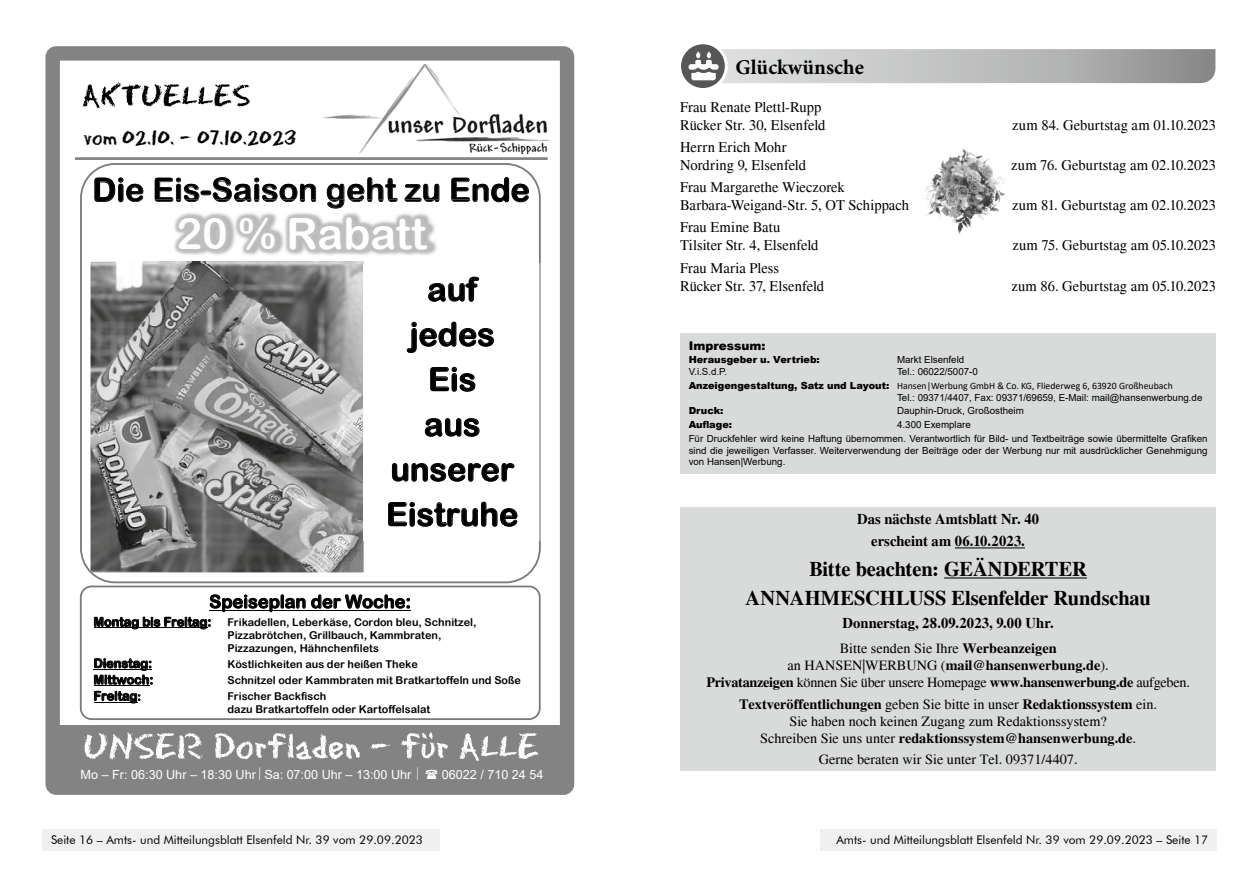
<style>
.page{position:relative;width:1259px;height:893px;background:#fff}
.page>*{position:absolute;margin:0;border:0;box-sizing:border-box;transform-origin:0 0}
.t1{font:43.2px "Arial Rounded MT Bold";color:#fff}
.t2{font:32.4px/45px "Arial Rounded MT Bold";color:#000;text-align:center}
.t3{font:21.6px "Eraser Dust";color:#000}
.t4{font:700 21px/29.4px "Times";letter-spacing:-.005em;color:#000;text-align:center}
.t5{font:700 21px "Minion Pro";color:#000}
.t6{font:18px "Arial Rounded MT Bold";color:#000}
.t7{font:15px/18px "Times";color:#000}
.t8{font:700 15px/22.2px "Times";letter-spacing:.005em;color:#000;text-align:center}
.t9{font:14.25px/17.1px "Times";color:#000;text-align:center}
.t10{font:14.25px/17.1px "Times";letter-spacing:-.02em;color:#000;text-align:center}
.t11{font:12.6px "Arial";color:#fff}
.t12{font:12.6px "Arial Rounded MT Bold";color:#000}
.t13{font:12px "Futura BT";color:#000}
.t14{font:900 12px "Arial";color:#000}
.t15{font:10.8px/12.8px "Arial Rounded MT Bold";color:#000}
.t16{font:9.75px/13.8px "Arial";color:#000}
.t17{font:9.75px "Calibri";color:#000}
.t18{font:900 9.75px "Arial";color:#000}
.s1{font-size:10.8px}
.s2{font-family:"Arial";font-weight:900}
.s3{font-weight:700}
</style>
<div class="page">
<div style="left:819px;top:829px;width:397px;height:21px;background:#f0f0f0"></div>
<div style="left:43px;top:829px;width:397px;height:21px;background:#f0f0f0"></div>
<div style="left:45px;top:46px;width:529px;height:749px;border:14px solid #838383;border-radius:4px"></div>
<img style="left:323px;top:64px;width:226px;height:90px">
<hr style="left:75px;top:157px;width:473px;height:3px;background:#838383">
<svg style="left:82px;top:82px;width:168px;height:26px"></svg>
<div style="left:56px;top:725px;width:511px;height:58px;background:#838383"></div>
<svg style="left:84px;top:732px;width:276px;height:28px"></svg>
<svg style="left:371px;top:743px;width:19px;height:6px"></svg>
<svg style="left:401px;top:732px;width:137px;height:29px"></svg>
<svg style="left:80px;top:163px;width:461px;height:420px"></svg>
<div style="left:80px;top:586px;width:460px;height:134px;border:2px solid #7b7b7a;border-radius:11px"></div>
<svg style="left:311px;top:594px;width:99px;height:15px"></svg>
<hr style="left:209px;top:610px;width:202px;height:1px;background:#000">
<svg style="left:94px;top:594px;width:211px;height:34px"></svg>
<hr style="left:94px;top:628px;width:113px;height:1px;background:#000">
<svg style="left:94px;top:658px;width:59px;height:27px"></svg>
<hr style="left:94px;top:685px;width:55px;height:1px;background:#000">
<svg style="left:94px;top:691px;width:46px;height:12px"></svg>
<hr style="left:94px;top:702px;width:43px;height:1px;background:#000">
<svg style="left:94px;top:177px;width:49px;height:25px"></svg>
<div style="left:364px;top:263px;width:175px;height:278px;background:#fff"></div>
<hr style="left:539px;top:263px;width:1px;height:278px;background:#b0b1b2">
<svg style="left:428px;top:277px;width:51px;height:25px"></svg>
<svg style="left:406px;top:321px;width:88px;height:32px"></svg>
<svg style="left:430px;top:367px;width:45px;height:25px"></svg>
<svg style="left:425px;top:418px;width:55px;height:19px"></svg>
<svg style="left:392px;top:463px;width:123px;height:19px"></svg>
<svg style="left:388px;top:501px;width:129px;height:26px"></svg>
<img style="left:144px;top:199px;width:326px;height:64px">
<img style="left:146px;top:262px;width:218px;height:1px">
<svg style="left:155px;top:177px;width:161px;height:25px"></svg>
<img style="left:300px;top:199px;width:16px;height:3px">
<svg style="left:327px;top:177px;width:70px;height:31px"></svg>
<svg style="left:405px;top:184px;width:34px;height:18px"></svg>
<img style="left:405px;top:199px;width:16px;height:3px">
<img style="left:424px;top:199px;width:15px;height:3px">
<svg style="left:451px;top:177px;width:78px;height:25px"></svg>
<img style="left:451px;top:199px;width:19px;height:3px">
<svg style="left:681px;top:44px;width:534px;height:44px"></svg>
<div style="left:680px;top:333px;width:536px;height:140px;background:#d9dada"></div>
<div style="left:680px;top:507px;width:536px;height:264px;background:#d9dada"></div>
<hr style="left:955px;top:548px;width:70px;height:1px;background:#000">
<hr style="left:944px;top:577px;width:143px;height:1px;background:#000">
<img style="left:925px;top:149px;width:81px;height:85px">
<h3 class="t3" style="left:84px;top:123px;width:214px">vom 02.10. – 07.10.2023</h3>
<h2 class="t2" style="left:92px;top:167px;width:439px">Die Eis-Saison geht zu Ende</h2>
<h1 class="t1" style="left:176px;top:208px;width:252px">20 % Rabatt</h1>
<h2 class="t2" style="left:386px;top:266px;width:134px">auf jedes<br>Eis<br>aus unserer<br>Eistruhe</h2>
<h3 class="t6" style="left:209px;top:591px;width:203px">Speiseplan der Woche:</h3>
<p class="t12" style="left:94px;top:614px;width:119px">Montag bis Freitag:</p>
<p class="t15" style="left:227px;top:616px;width:250px">Frikadellen, Leberkäse, Cordon bleu, Schnitzel,<br>Pizzabrötchen, Grillbauch, Kammbraten,<br>Pizzazungen, Hähnchenfilets</p>
<p class="t12" style="left:93px;top:656px;width:60px">Dienstag:</p>
<p class="t15" style="left:227px;top:657px;width:192px">Köstlichkeiten aus der heißen Theke</p>
<p class="t12" style="left:94px;top:672px;width:61px">Mittwoch:</p>
<p class="t15" style="left:227px;top:674px;width:295px">Schnitzel oder Kammbraten mit Bratkartoffeln und Soße</p>
<p class="t12" style="left:94px;top:688px;width:49px">Freitag<span class="s1">:</span></p>
<p class="t15" style="left:227px;top:690px;width:204px">Frischer Backfisch<br>dazu Bratkartoffeln oder Kartoffelsalat</p>
<p class="t11" style="left:81px;top:765px;width:332px">Mo – Fr: 06:30 Uhr – 18:30 Uhr Sa: 07:00 Uhr – 13:00 Uhr</p>
<p class="t11" style="left:442px;top:765px;width:103px">06022 / 710 24 54</p>
<h3 class="t5" style="left:735px;top:52px;width:130px">Glückwünsche</h3>
<h3 class="t7" style="left:680px;top:98px;width:147px">Frau Renate Plettl-Rupp<br>Rücker Str. 30, Elsenfeld</h3>
<h3 class="t7" style="left:680px;top:138px;width:127px">Herrn Erich Mohr<br>Nordring 9, Elsenfeld</h3>
<h3 class="t7" style="left:680px;top:178px;width:230px">Frau Margarethe Wieczorek<br>Barbara-Weigand-Str. 5, OT Schippach</h3>
<h3 class="t7" style="left:680px;top:218px;width:140px">Frau Emine Batu<br>Tilsiter Str. 4, Elsenfeld</h3>
<h3 class="t7" style="left:680px;top:259px;width:146px">Frau Maria Pless<br>Rücker Str. 37, Elsenfeld</h3>
<h3 class="t7" style="left:1012px;top:116px;width:205px">zum 84. Geburtstag am 01.10.2023</h3>
<h3 class="t7" style="left:1011px;top:156px;width:206px">zum 76. Geburtstag am 02.10.2023</h3>
<h3 class="t7" style="left:1012px;top:196px;width:206px">zum 81. Geburtstag am 02.10.2023</h3>
<h3 class="t7" style="left:1012px;top:236px;width:205px">zum 75. Geburtstag am 05.10.2023</h3>
<h3 class="t7" style="left:1011px;top:277px;width:206px">zum 86. Geburtstag am 05.10.2023</h3>
<p class="t14" style="left:688px;top:337px;width:78px">Impressum:</p>
<p class="t18" style="left:688px;top:353px;width:133px">Herausgeber u. Vertrieb:</p>
<p class="t16" style="left:897px;top:353px;width:69px">Markt Elsenfeld</p>
<p class="t16" style="left:688px;top:365px;width:40px">V.i.S.d.P.</p>
<p class="t16" style="left:897px;top:365px;width:82px">Tel.: 06022/5007-0</p>
<p class="t17" style="left:688px;top:379px;width:485px"><span class="s2">Anzeigengestaltung, Satz und Layout:</span> Hansen|Werbung GmbH &amp; Co. KG, Fliederweg 6, 63920 Großheubach</p>
<p class="t16" style="left:897px;top:390px;width:307px">Tel.: 09371/4407, Fax: 09371/69659, E-Mail: mail@hansenwerbung.de</p>
<p class="t18" style="left:688px;top:404px;width:36px">Druck:</p>
<p class="t16" style="left:897px;top:404px;width:128px">Dauphin-Druck, Großostheim</p>
<p class="t18" style="left:688px;top:418px;width:45px">Auflage:</p>
<p class="t16" style="left:688px;top:418px;width:520px;text-indent:208px">4.300 Exemplare<br>Für Druckfehler wird keine Haftung übernommen. Verantwortlich für Bild- und Textbeiträge sowie übermittelte Grafiken</p>
<p class="t16" style="left:688px;top:444px;width:520px;line-height:11.7px">sind die jeweiligen Verfasser. Weiterverwendung der Beiträge oder der Werbung nur mit ausdrücklicher Genehmigung von Hansen|Werbung.</p>
<h3 class="t8" style="left:857px;top:508px;width:183px">Das nächste Amtsblatt Nr. 40 erscheint am 06.10.2023.</h3>
<h3 class="t4" style="left:745px;top:554px;width:407px">Bitte beachten: GEÄNDERTER<br>ANNAHMESCHLUSS Elsenfelder Rundschau</h3>
<h3 class="t8" style="left:842px;top:612px;width:213px">Donnerstag, 28.09.2023, 9.00 Uhr.</h3>
<h3 class="t10" style="left:706px;top:640px;width:485px">Bitte senden Sie Ihre <span class="s3">Werbeanzeigen<br></span>an HANSEN|WERBUNG (<span class="s3">mail@hansenwerbung.de</span>).<br><span class="s3">Privatanzeigen</span> können Sie über unsere Homepage <span class="s3">www.hansenwerbung.de</span> aufgeben.</h3>
<h3 class="t9" style="left:739px;top:696px;width:419px"><span class="s3">Textveröffentlichungen</span> geben Sie bitte in unser <span class="s3">Redaktionssystem</span> ein.<br>Sie haben noch keinen Zugang zum Redaktionssystem?<br>Schreiben Sie uns unter <span class="s3">redaktionssystem@hansenwerbung.de</span>.</h3>
<h3 class="t9" style="left:818px;top:751px;width:260px">Gerne beraten wir Sie unter Tel. 09371/4407.</h3>
<p class="t13" style="left:51px;top:833px;width:373px">Seite 16 – Amts- und Mitteilungsblatt Elsenfeld Nr. 39 vom 29.09.2023</p>
<p class="t13" style="left:836px;top:833px;width:373px">Amts- und Mitteilungsblatt Elsenfeld Nr. 39 vom 29.09.2023 – Seite 17</p>
</div>
